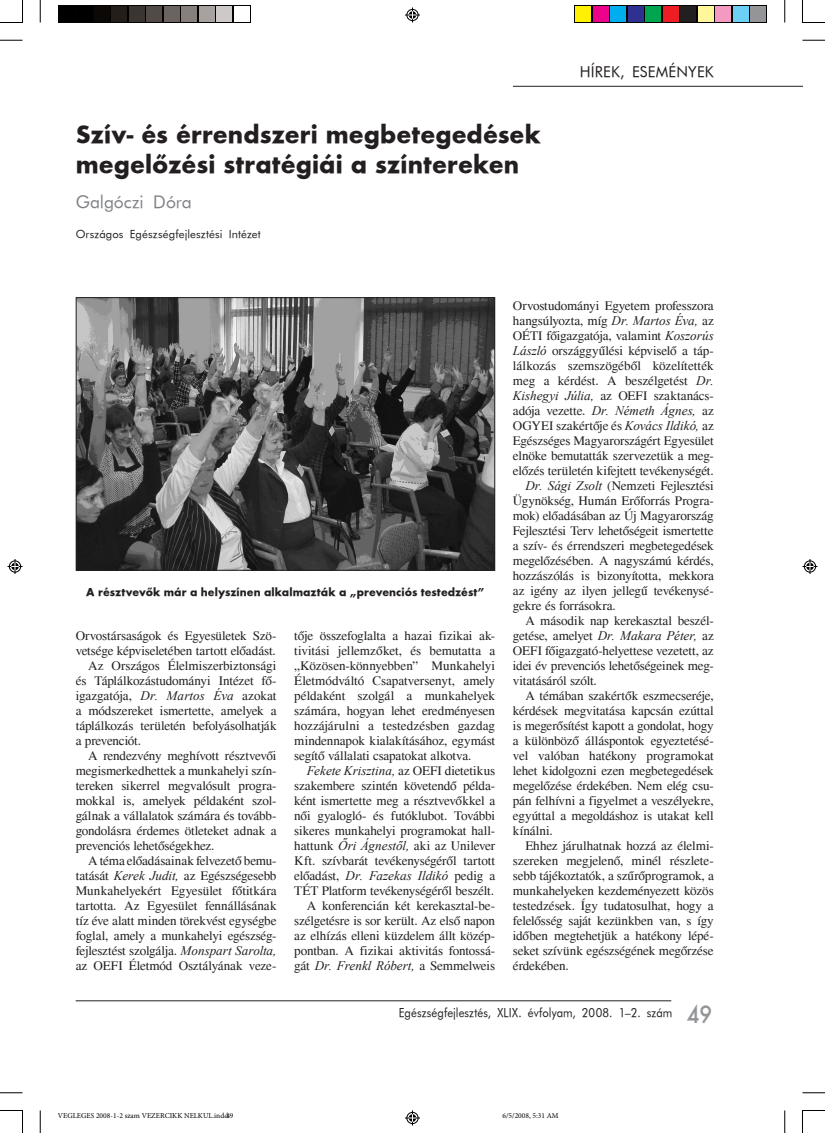
<style>
.page{position:relative;width:825px;height:1133px;background:#fff}
.page>*{position:absolute;margin:0;border:0;box-sizing:border-box;transform-origin:0 0}
.Focim{font:26.25px "Hu Fuscf";letter-spacing:.005em;color:#231f20}
.Szerzo{font:17.5px "Hu Futma";letter-spacing:-.005em;color:#808285}
.t1{font:15px "Hu Futma";letter-spacing:.01em;color:#231f20}
.Szovegtorzs{font:13.12px/15px "Times New Roman";letter-spacing:-.015em;color:#231f20;text-align:justify}
.t2{font:12.5px "Hu Futma";letter-spacing:.01em;color:#231f20;scale:.9 1}
.Tablazatcim{font:11.88px "Hu Fuscf";letter-spacing:.005em;color:#231f20}
.Munkahely{font:11.25px "Hu Futma";letter-spacing:.015em;color:#231f20}
.t3{font:7.5px "Minion Pro";color:#000}
.s1{font-style:italic}
.s2{font-family:"Hu Fuscb";font-size:26.25px;color:#939598}
</style>
<div class="page">
<hr style="left:76px;top:1000px;width:595px;height:1px;background:#231f20">
<hr style="left:513px;top:86px;width:289px;height:1px;background:#231f20">
<img style="left:78px;top:299px;width:415px;height:270px">
<div style="left:76px;top:297px;width:419px;height:274px;border:1px solid #231f20"></div>
<svg style="left:58px;top:5px;width:192px;height:17px"></svg>
<div style="left:59px;top:6px;width:15px;height:15px;background:#000"></div>
<div style="left:77px;top:6px;width:15px;height:15px;background:#000"></div>
<div style="left:94px;top:6px;width:15px;height:15px;background:#0c0806"></div>
<div style="left:112px;top:6px;width:15px;height:15px;background:#241e1b"></div>
<div style="left:129px;top:6px;width:15px;height:15px;background:#3b3532"></div>
<div style="left:147px;top:6px;width:15px;height:15px;background:#524a47"></div>
<div style="left:164px;top:6px;width:15px;height:15px;background:#6b6360"></div>
<div style="left:182px;top:6px;width:15px;height:15px;background:#867f7c"></div>
<div style="left:199px;top:6px;width:15px;height:15px;background:#a7a2a0"></div>
<div style="left:217px;top:6px;width:15px;height:15px;background:#cdc9c8"></div>
<div style="left:234px;top:6px;width:15px;height:15px;background:#fff"></div>
<svg style="left:574px;top:5px;width:193px;height:17px"></svg>
<div style="left:575px;top:6px;width:15px;height:15px;background:#fff101"></div>
<div style="left:593px;top:6px;width:15px;height:15px;background:#ed028c"></div>
<div style="left:610px;top:6px;width:15px;height:15px;background:#00aeef"></div>
<div style="left:628px;top:6px;width:15px;height:15px;background:#2e3092"></div>
<div style="left:645px;top:6px;width:15px;height:15px;background:#00a54f"></div>
<div style="left:663px;top:6px;width:15px;height:15px;background:#ee1d23"></div>
<div style="left:680px;top:6px;width:15px;height:15px;background:#231f20"></div>
<div style="left:698px;top:6px;width:15px;height:15px;background:#fff79a"></div>
<div style="left:715px;top:6px;width:15px;height:15px;background:#f499c2"></div>
<div style="left:733px;top:6px;width:15px;height:15px;background:#6bcff6"></div>
<div style="left:750px;top:6px;width:15px;height:15px;background:#939598"></div>
<svg style="left:40px;top:0;width:1px;height:22px"></svg>
<svg style="left:0;top:40px;width:22px;height:1px"></svg>
<svg style="left:784px;top:0;width:1px;height:22px"></svg>
<svg style="left:802px;top:40px;width:23px;height:1px"></svg>
<svg style="left:40px;top:1110px;width:1px;height:23px"></svg>
<svg style="left:0;top:1092px;width:22px;height:1px"></svg>
<svg style="left:784px;top:1110px;width:1px;height:23px"></svg>
<svg style="left:802px;top:1092px;width:23px;height:1px"></svg>
<svg style="left:0;top:0;width:23px;height:23px"></svg>
<svg style="left:802px;top:0;width:23px;height:23px"></svg>
<svg style="left:0;top:1110px;width:23px;height:23px"></svg>
<svg style="left:802px;top:1110px;width:23px;height:23px"></svg>
<svg style="left:405px;top:8px;width:15px;height:14px"></svg>
<svg style="left:405px;top:1110px;width:15px;height:15px"></svg>
<svg style="left:8px;top:559px;width:14px;height:15px"></svg>
<svg style="left:802px;top:559px;width:15px;height:15px"></svg>
<p class="Focim" style="left:76px;top:118px;width:466px">Szív- és érrendszeri megbetegedések</p>
<p class="Focim" style="left:76px;top:148px;width:445px">megelõzési stratégiái a színtereken</p>
<p class="Szerzo" style="left:76px;top:191px;width:118px">Galgóczi Dóra</p>
<p class="Munkahely" style="left:76px;top:227px;width:187px">Országos Egészségfejlesztési Intézet</p>
<p class="t1" style="left:580px;top:62px;width:135px">HÍREK, ESEMÉNYEK</p>
<p class="Tablazatcim" style="left:86px;top:585px;width:400px">A résztvevõk már a helyszínen alkalmazták a „prevenciós testedzést”</p>
<p class="Szovegtorzs" style="left:76px;top:628px;width:202px">Orvostársaságok és Egyesületek Szö&shy;vetsége képviseletében tartott előadást.</p>
<p class="Szovegtorzs" style="left:76px;top:658px;width:202px;text-indent:12px">Az Országos Élelmiszerbiztonsági és Táplálkozástudományi Intézet fő&shy;igazgatója, <span class="s1">Dr. Martos Éva</span> azokat a módszereket ismertette, amelyek a táplálkozás területén befolyásolhatják a prevenciót.</p>
<p class="Szovegtorzs" style="left:76px;top:748px;width:202px;text-indent:12px">A rendezvény meghívott résztvevői megismerkedhettek a munkahelyi szín&shy;tereken sikerrel megvalósult progra&shy;mokkal is, amelyek példaként szol&shy;gálnak a vállalatok számára és tovább&shy;gondolásra érdemes ötleteket adnak a prevenciós lehetőségekhez.</p>
<p class="Szovegtorzs" style="left:76px;top:853px;width:202px;text-indent:12px">A téma előadásainak felvezető bemu&shy;tatását <span class="s1">Kerek Judit,</span> az Egészségesebb Munkahelyekért Egyesület főtitkára tartotta. Az Egyesület fennállásának tíz éve alatt minden törekvést egységbe foglal, amely a munkahelyi egészség&shy;fejlesztést szolgálja. <span class="s1">Monspart Sarolta, </span>az OEFI Életmód Osztályának veze-</p>
<p class="Szovegtorzs" style="left:294px;top:628px;width:202px">tője összefoglalta a hazai fizikai ak&shy;tivitási jellemzőket, és bemutatta a „Közösen-könnyebben” Munkahelyi Életmódváltó Csapatversenyt, amely példaként szolgál a munkahelyek számára, hogyan lehet eredményesen hozzájárulni a testedzésben gazdag mindennapok kialakításához, egymást segítő vállalati csapatokat alkotva.</p>
<p class="Szovegtorzs" style="left:294px;top:763px;width:202px;text-indent:12px"><span class="s1">Fekete Krisztina,</span> az OEFI dietetikus szakembere szintén követendő példa&shy;ként ismertette meg a résztvevőkkel a női gyalogló- és futóklubot. További sikeres munkahelyi programokat hall&shy;hattunk <span class="s1">Őri Ágnestől,</span> aki az Unilever Kft. szívbarát tevékenységéről tartott előadást, <span class="s1">Dr. Fazekas Ildikó</span> pedig a TÉT Platform tevékenységéről beszélt.</p>
<p class="Szovegtorzs" style="left:294px;top:898px;width:202px;text-indent:12px">A konferencián két kerekasztal-be&shy;szélgetésre is sor került. Az első napon az elhízás elleni küzdelem állt közép&shy;pontban. A fizikai aktivitás fontossá&shy;gát <span class="s1">Dr. Frenkl Róbert,</span> a Semmelweis</p>
<p class="Szovegtorzs" style="left:513px;top:298px;width:202px">Orvostudományi Egyetem professzora hangsúlyozta, míg <span class="s1">Dr. Martos Éva,</span> az OÉTI főigazgatója, valamint <span class="s1">Koszorús László</span> országgyűlési képviselő a táp&shy;lálkozás szemszögéből közelítették meg a kérdést. A beszélgetést <span class="s1">Dr.<br>Kishegyi Júlia,</span> az OEFI szaktanács&shy;adója vezette. <span class="s1">Dr. Németh Ágnes,</span> az OGYEI szakértője és <span class="s1">Kovács Ildikó,</span> az Egészséges Magyarországért Egyesület elnöke bemutatták szervezetük a meg&shy;előzés területén kifejtett tevékenységét.</p>
<p class="Szovegtorzs" style="left:513px;top:478px;width:202px;text-indent:12px"><span class="s1">Dr. Sági Zsolt</span> (Nemzeti Fejlesztési Ügynökség, Humán Erőforrás Progra&shy;mok) előadásában az Új Magyarország Fejlesztési Terv lehetőségeit ismertette a szív- és érrendszeri megbetegedések megelőzésében. A nagyszámú kérdés, hozzászólás is bizonyította, mekkora az igény az ilyen jellegű tevékenysé&shy;gekre és forrásokra.</p>
<p class="Szovegtorzs" style="left:513px;top:613px;width:202px;text-indent:12px">A második nap kerekasztal beszél&shy;getése, amelyet <span class="s1">Dr. Makara Péter,</span> az OEFI főigazgató-helyettese vezetett, az idei év prevenciós lehetőségeinek meg&shy;vitatásáról szólt.</p>
<p class="Szovegtorzs" style="left:513px;top:688px;width:202px;text-indent:12px">A témában szakértők eszmecseréje, kérdések megvitatása kapcsán ezúttal is megerősítést kapott a gondolat, hogy a különböző álláspontok egyeztetésé&shy;vel valóban hatékony programokat lehet kidolgozni ezen megbetegedések megelőzése érdekében. Nem elég csu&shy;pán felhívni a figyelmet a veszélyekre, egyúttal a megoldáshoz is utakat kell kínálni.</p>
<p class="Szovegtorzs" style="left:513px;top:838px;width:202px;text-indent:12px">Ehhez járulhatnak hozzá az élelmi&shy;szereken megjelenő, minél részlete&shy;sebb tájékoztatók, a szűrőprogramok, a munkahelyeken kezdeményezett közös testedzések. Így tudatosulhat, hogy a felelősség saját kezünkben van, s így időben megtehetjük a hatékony lépé&shy;seket szívünk egészségének megőrzése érdekében.</p>
<p class="t2" style="left:399px;top:1005px;width:350px">Egészségfejlesztés, XLIX. évfolyam, 2008. 1—2. szám <span class="s2">49</span></p>
<p class="t3" style="left:58px;top:1111px;width:177px">VEGLEGES 2008-1-2 szam VEZERCIKK NELKUL.indd49</p>
<p class="t3" style="left:502px;top:1111px;width:58px">6/5/2008, 5:31 AM</p>
</div>
